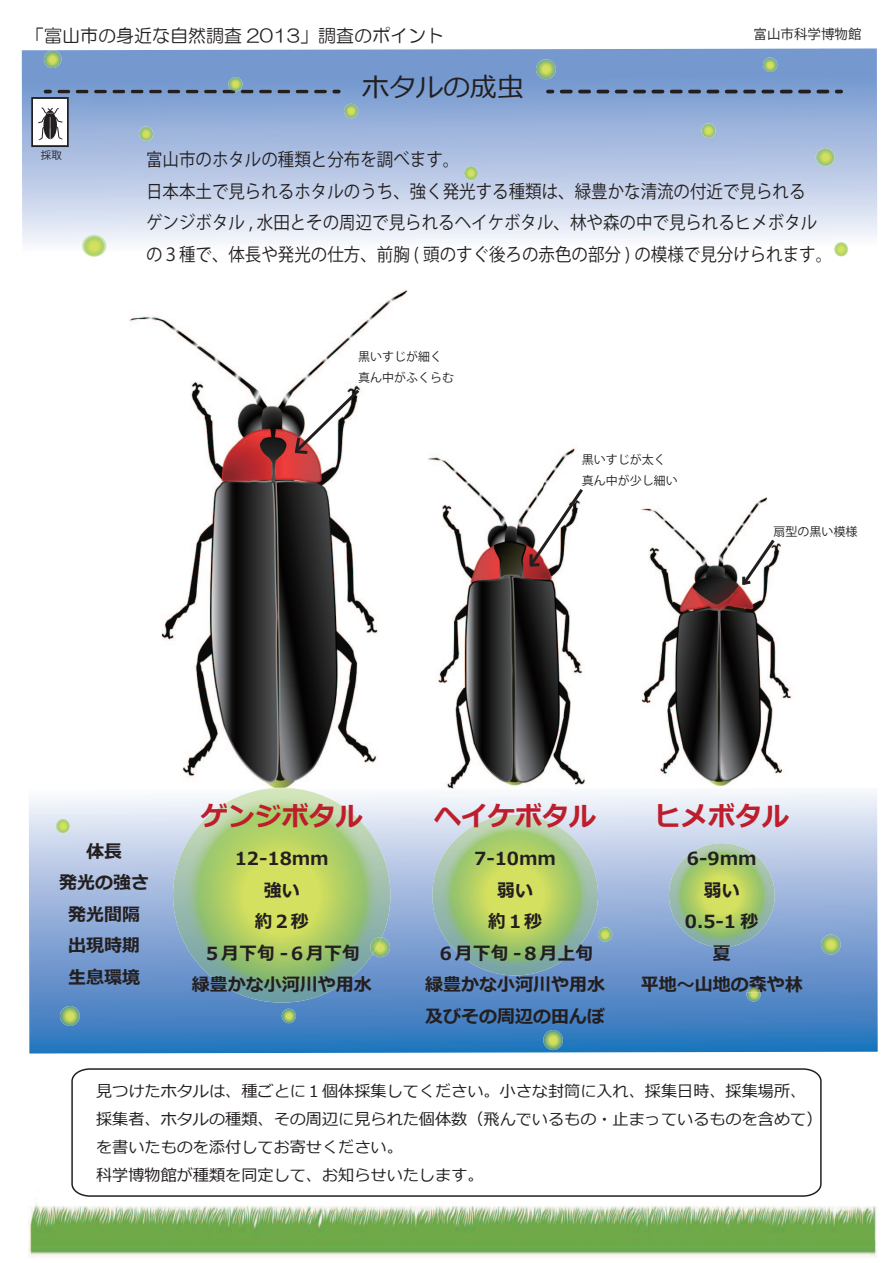
<style>
.page{position:relative;width:893px;height:1263px;background:#fff}
.page>*{position:absolute;margin:0;border:0;box-sizing:border-box;transform-origin:0 0}
.t1{font:700 27px "Meiryo";color:#be1d2c}
.t2{font:27px "Meiryo";color:#231f20}
.t3{font:18px/31.5px "Koz Go Pro";color:#231f20;scale:.92 1}
.t4{font:700 18px/31.5px "Meiryo";color:#231f20;text-align:center}
.t5{font:18px "HG Maru Gothic MPRO";color:#231f20}
.t6{font:16.05px/28px "Meiryo";color:#231f20}
.t7{font:13.5px "Koz Go Pro";color:#231f20}
.t8{font:12px/21px "Koz Go Pro";color:#231f20}
.t9{font:10.5px "Koz Go Pro";color:#231f20}
</style>
<div class="page">
<img style="left:129px;top:289px;width:662px;height:499px">
<img style="left:22px;top:49px;width:802px;height:195px">
<img style="left:824px;top:48px;width:53px;height:203px">
<svg style="left:29px;top:788px;width:849px;height:265px"></svg>
<img style="left:669px;top:843px;width:106px;height:104px">
<img style="left:432px;top:815px;width:166px;height:160px">
<img style="left:265px;top:788px;width:33px;height:1px">
<svg style="left:271px;top:788px;width:21px;height:1px"></svg>
<img style="left:173px;top:789px;width:217px;height:214px">
<img style="left:29px;top:1204px;width:848px;height:54px">
<svg style="left:76px;top:90px;width:49px;height:3px"></svg>
<svg style="left:131px;top:90px;width:49px;height:3px"></svg>
<svg style="left:241px;top:90px;width:49px;height:3px"></svg>
<svg style="left:296px;top:90px;width:31px;height:3px"></svg>
<svg style="left:334px;top:90px;width:5px;height:3px"></svg>
<svg style="left:548px;top:90px;width:4px;height:3px"></svg>
<svg style="left:562px;top:90px;width:279px;height:3px"></svg>
<svg style="left:71px;top:1068px;width:751px;height:129px"></svg>
<svg style="left:31px;top:90px;width:39px;height:57px"></svg>
<svg style="left:292px;top:386px;width:70px;height:70px"></svg>
<svg style="left:740px;top:536px;width:38px;height:51px"></svg>
<img style="left:228px;top:77px;width:14px;height:15px">
<svg style="left:186px;top:90px;width:49px;height:3px"></svg>
<img style="left:701px;top:123px;width:15px;height:15px;border-radius:7px">
<img style="left:536px;top:59px;width:20px;height:20px;border-radius:10px">
<img style="left:344px;top:104px;width:14px;height:14px;border-radius:7px">
<img style="left:763px;top:58px;width:14px;height:14px;border-radius:7px">
<img style="left:139px;top:126px;width:14px;height:15px;border-radius:7px">
<img style="left:834px;top:242px;width:14px;height:14px">
<img style="left:44px;top:50px;width:17px;height:18px;border-radius:9px">
<img style="left:82px;top:235px;width:25px;height:22px">
<img style="left:464px;top:166px;width:14px;height:14px;border-radius:7px">
<img style="left:816px;top:148px;width:19px;height:18px">
<svg style="left:527px;top:486px;width:59px;height:82px"></svg>
<img style="left:373px;top:937px;width:18px;height:20px">
<img style="left:369px;top:937px;width:13px;height:17px">
<img style="left:821px;top:934px;width:20px;height:20px;border-radius:10px">
<img style="left:60px;top:1006px;width:20px;height:20px;border-radius:10px">
<img style="left:282px;top:1009px;width:14px;height:14px;border-radius:7px">
<img style="left:56px;top:819px;width:14px;height:14px;border-radius:7px">
<img style="left:543px;top:1030px;width:20px;height:20px;border-radius:10px">
<img style="left:598px;top:927px;width:14px;height:15px;border-radius:7px">
<img style="left:746px;top:992px;width:15px;height:9px">
<svg style="left:747px;top:987px;width:13px;height:5px"></svg>
<p class="t5" style="left:26px;top:26px;width:419px">「富山市の身近な自然調査 2013」調査のポイント</p>
<p class="t7" style="left:754px;top:25px;width:110px">富山市科学博物館</p>
<p class="t9" style="left:41px;top:148px;width:22px">採取</p>
<h1 class="t2" style="left:362px;top:69px;width:164px">ホタルの成虫</h1>
<p class="t3" style="left:146px;top:144px;width:747px">富山市のホタルの種類と分布を調べます。<br>日本本土で見られるホタルのうち、強く発光する種類は、緑豊かな清流の付近で見られる<br>ゲンジボタル , 水田とその周辺で見られるヘイケボタル、林や森の中で見られるヒメボタルの３種で、体長や発光の仕方、前胸 ( 頭のすぐ後ろの赤色の部分 ) の模様で見分けられます。</p>
<p class="t8" style="left:358px;top:347px;width:98px">黒いすじが細く真ん中がふくらむ</p>
<p class="t8" style="left:582px;top:450px;width:97px">黒いすじが太く真ん中が少し細い</p>
<p class="t8" style="left:773px;top:522px;width:85px">扇型の黒い模様</p>
<p class="t4" style="left:59px;top:836px;width:91px">体長<br>発光の強さ発光間隔出現時期生息環境</p>
<h1 class="t1" style="left:201px;top:797px;width:163px">ゲンジボタル</h1>
<p class="t4" style="left:192px;top:844px;width:181px">12-18mm<br>強い<br>約２秒<br>５月下旬 -６月下旬<br>緑豊かな小河川や用水</p>
<h1 class="t1" style="left:434px;top:797px;width:163px">ヘイケボタル</h1>
<p class="t4" style="left:425px;top:844px;width:181px">7-10mm<br>弱い<br>約１秒<br>６月下旬 -８月上旬<br>緑豊かな小河川や用水及びその周辺の田んぼ</p>
<h1 class="t1" style="left:654px;top:797px;width:136px">ヒメボタル</h1>
<p class="t4" style="left:641px;top:844px;width:163px">6-9mm<br>弱い<br>0.5-1 秒<br>夏<br>平地～山地の森や林</p>
<p class="t6" style="left:96px;top:1078px;width:728px">見つけたホタルは、種ごとに１個体採集してください。小さな封筒に入れ、採集日時、採集場所、採集者、ホタルの種類、その周辺に見られた個体数（飛んでいるもの・止まっているものを含めて）を書いたものを添付してお寄せください。<br>科学博物館が種類を同定して、お知らせいたします。</p>
</div>
